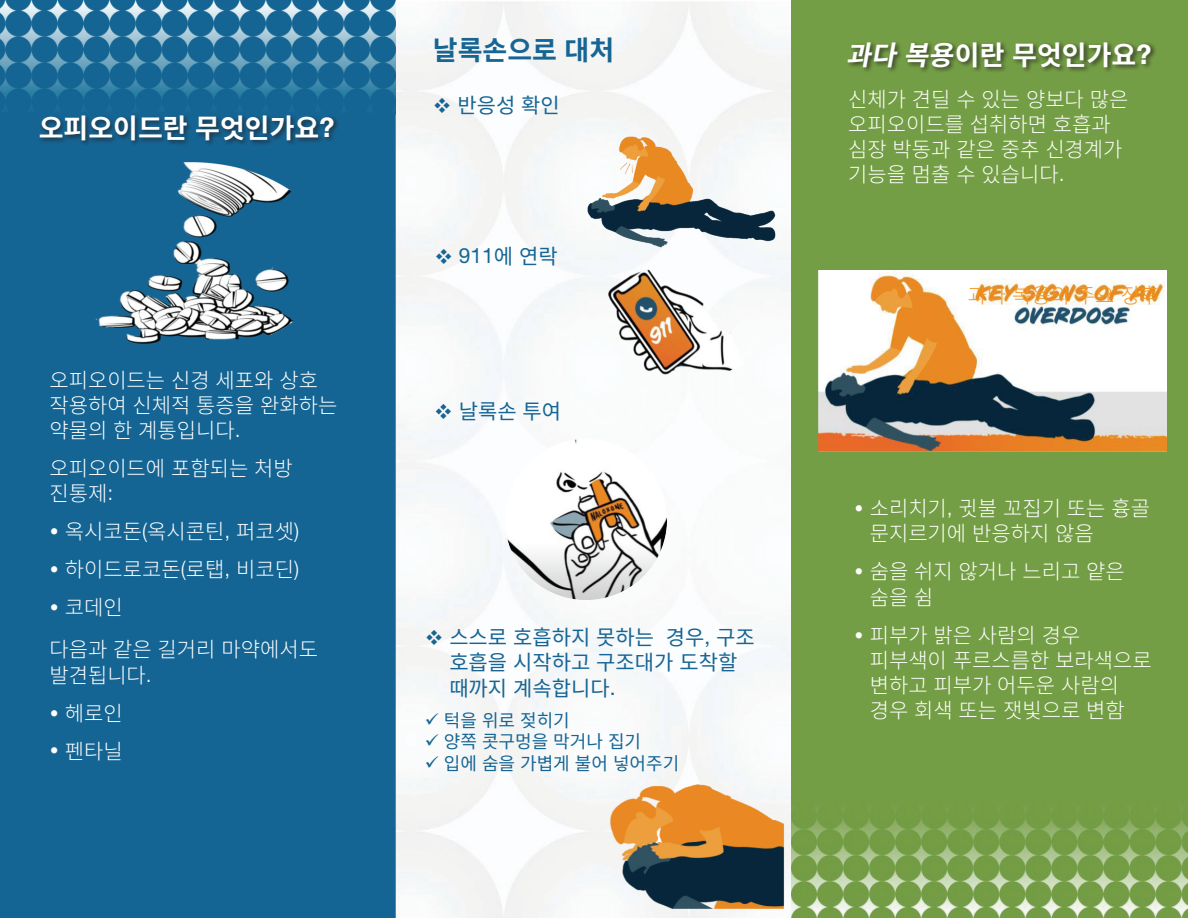
<style>
.page{position:relative;width:1188px;height:918px;background:#fff}
.page>*{position:absolute;margin:0;border:0;box-sizing:border-box;transform-origin:0 0}
.t1{font:700 27px "Noto Sans CJ Kkr";color:#fff}
.t2{font:700 27px "Noto Sans CJ Kkr";color:#166594}
.t3{font:300 21px/25.2px "Noto Sans CJ Kkr";color:#fff}
.t4{font:21px/25.2px "Noto Sans CJ Kkr";color:#166594}
.t5{font:300 21px "Noto Sans CJ Kkr";color:#f49620}
.t6{font:21px "Helvetica Neue LT Std";color:#166594}
.t7{font:18px "Noto Sans CJ Kkr";color:#166594}
.s1{font-family:"Helvetica Neue LT Std"}
.s2{font-family:"Noto Sans CJ Kkr"}
.s3{font-style:italic}
</style>
<div class="page">
<img style="left:396px;top:0;width:396px;height:918px">
<div style="left:792px;top:0;width:396px;height:918px;background:#749e45"></div>
<div style="left:0;top:0;width:396px;height:918px;background:#156594"></div>
<div style="left:37px;top:113px;width:303px;height:34px;background:#231f20;opacity:.75"></div>
<div style="left:846px;top:40px;width:311px;height:34px;background:#231f20;opacity:.75"></div>
<img style="left:603px;top:776px;width:190px;height:132px">
<img style="left:49px;top:163px;width:281px;height:189px">
<img style="left:818px;top:271px;width:349px;height:180px">
<img style="left:577px;top:247px;width:169px;height:166px">
<img style="left:506px;top:439px;width:161px;height:161px">
<img style="left:570px;top:122px;width:235px;height:125px">
<p class="t1" style="left:39px;top:113px;width:297px">오피오이드란 무엇인가요<span class="s1">?</span></p>
<p class="t3" style="left:49px;top:368px;width:289px">오피오이드는 신경 세포와 상호 작용하여 신체적 통증을 완화하는 약물의 한 계통입니다<span class="s1">.</span></p>
<p class="t3" style="left:49px;top:456px;width:245px">오피오이드에 포함되는 처방 진통제<span class="s1">:</span></p>
<p class="t3" style="left:49px;top:520px;width:251px">• 옥시코돈<span class="s1">(</span>옥시콘틴<span class="s1">,</span> 퍼코셋<span class="s1">)</span></p>
<p class="t3" style="left:49px;top:557px;width:251px">• 하이드로코돈<span class="s1">(</span>로탭<span class="s1">,</span> 비코딘<span class="s1">)</span></p>
<p class="t3" style="left:49px;top:587px;width:270px;line-height:42.2px">• 코데인<br>다음과 같은 길거리 마약에서도</p>
<p class="t3" style="left:49px;top:663px;width:104px">발견됩니다<span class="s1">.</span></p>
<p class="t3" style="left:49px;top:701px;width:75px">• 헤로인</p>
<p class="t3" style="left:49px;top:739px;width:75px">• 펜타닐</p>
<p class="t2" style="left:433px;top:35px;width:183px">날록손으로 대처</p>
<p class="t4" style="left:433px;top:93px;width:128px">❖ 반응성 확인</p>
<p class="t6" style="left:434px;top:243px;width:125px">❖ 911<span class="s2">에 연락</span></p>
<p class="t4" style="left:434px;top:399px;width:128px">❖ 날록손 투여</p>
<p class="t4" style="left:449px;top:625px;width:307px;text-indent:-25px">❖ 스스로 호흡하지 못하는 경우<span class="s1">,</span> 구조 호흡을 시작하고 구조대가 도착할 때까지 계속합니다<span class="s1">.</span></p>
<p class="t7" style="left:425px;top:710px;width:147px">✓ 턱을 위로 젖히기</p>
<p class="t7" style="left:425px;top:732px;width:218px">✓ 양쪽 콧구멍을 막거나 집기</p>
<p class="t7" style="left:425px;top:753px;width:256px">✓ 입에 숨을 가볍게 불어 넣어주기</p>
<p class="t1" style="left:846px;top:40px;width:307px"><span class="s3">과다복용</span>이란 무엇인가요<span class="s1">?</span></p>
<p class="t3" style="left:848px;top:87px;width:282px">신체가 견딜 수 있는 양보다 많은 오피오이드를 섭취하면 호흡과 심장 박동과 같은 중추 신경계가 기능을 멈출 수 있습니다<span class="s1">.</span></p>
<p class="t5" style="left:968px;top:284px;width:193px">과다 복용의 주요 징후</p>
<p class="t3" style="left:870px;top:496px;width:282px;text-indent:-15px">• 소리치기<span class="s1">,</span> 귓불 꼬집기 또는 흉골 문지르기에 반응하지 않음</p>
<p class="t3" style="left:870px;top:560px;width:257px;text-indent:-15px">• 숨을 쉬지 않거나 느리고 얕은 숨을 쉼</p>
<p class="t3" style="left:870px;top:623px;width:284px;text-indent:-15px">• 피부가 밝은 사람의 경우 피부색이 푸르스름한 보라색으로 변하고 피부가 어두운 사람의 경우 회색 또는 잿빛으로 변함</p>
</div>
